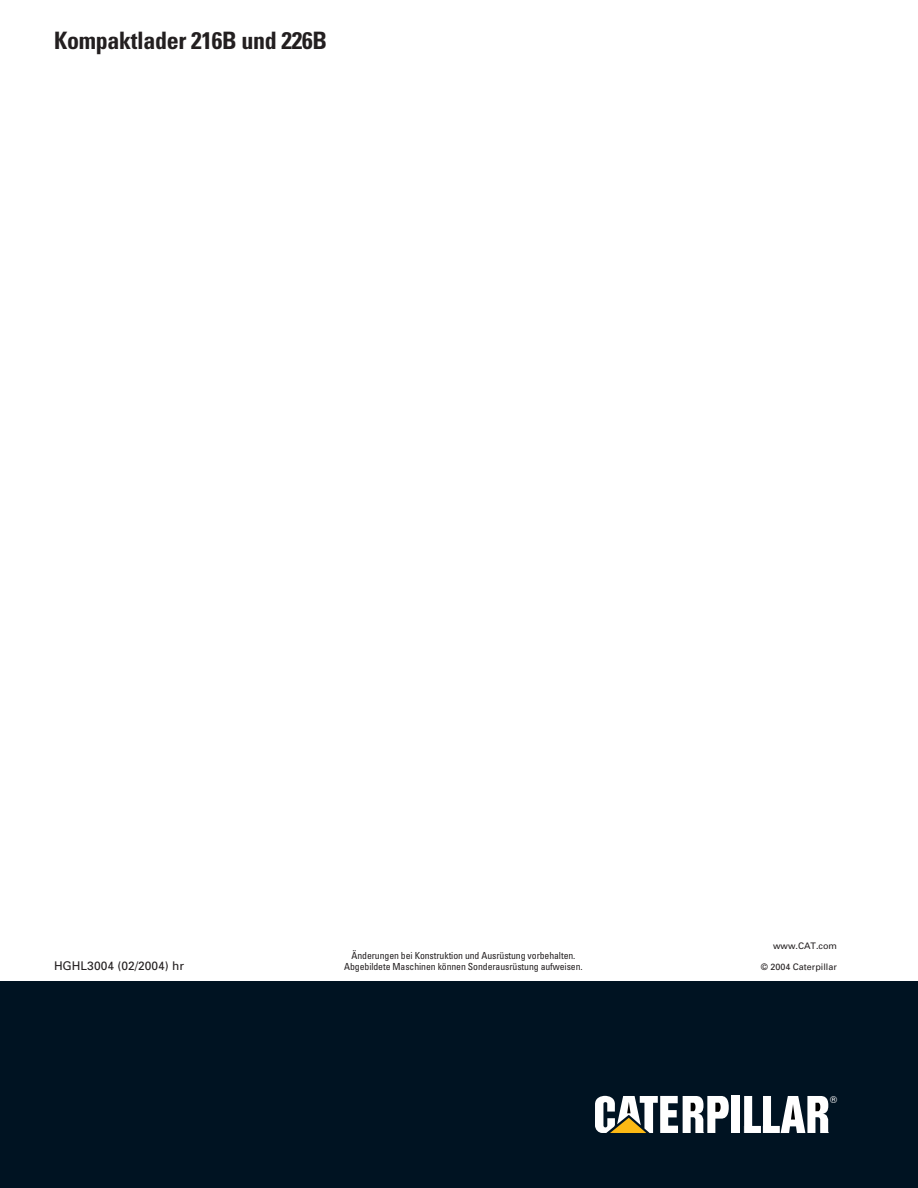
<style>
.page{position:relative;width:918px;height:1188px;background:#fff}
.page>*{position:absolute;margin:0;border:0;box-sizing:border-box;transform-origin:0 0}
.t1{font:700 condensed 24px "Univers";letter-spacing:-.015em;color:#231f20}
.t2{font:12px "Univers";color:#231f20}
.t3{font:condensed 9.75px/11.2px "Univers";letter-spacing:-.01em;color:#231f20;text-align:center}
.t4{font:9.45px "Helvetica";color:#fff}
.t5{font:9px "Univers";color:#231f20}
</style>
<div class="page">
<div style="left:0;top:981px;width:918px;height:207px;background:#001322"></div>
<div style="left:731px;top:1096px;width:8px;height:37px;background:#fff"></div>
<svg style="left:744px;top:1096px;width:85px;height:37px"></svg>
<svg style="left:595px;top:1096px;width:134px;height:37px"></svg>
<h1 class="t1" style="left:54px;top:31px;width:275px">Kompaktlader 216B und 226B</h1>
<p class="t2" style="left:54px;top:961px;width:132px">HGHL3004 (02/2004) hr</p>
<p class="t3" style="left:344px;top:951px;width:240px">Änderungen bei Konstruktion und Ausrüstung vorbehalten.<br>Abgebildete Maschinen können Sonderausrüstung aufweisen.</p>
<p class="t5" style="left:773px;top:943px;width:65px">www.CAT.com</p>
<p class="t5" style="left:761px;top:964px;width:78px">© 2004 Caterpillar</p>
<p class="t4" style="left:830px;top:1095px;width:8px">®</p>
</div>
